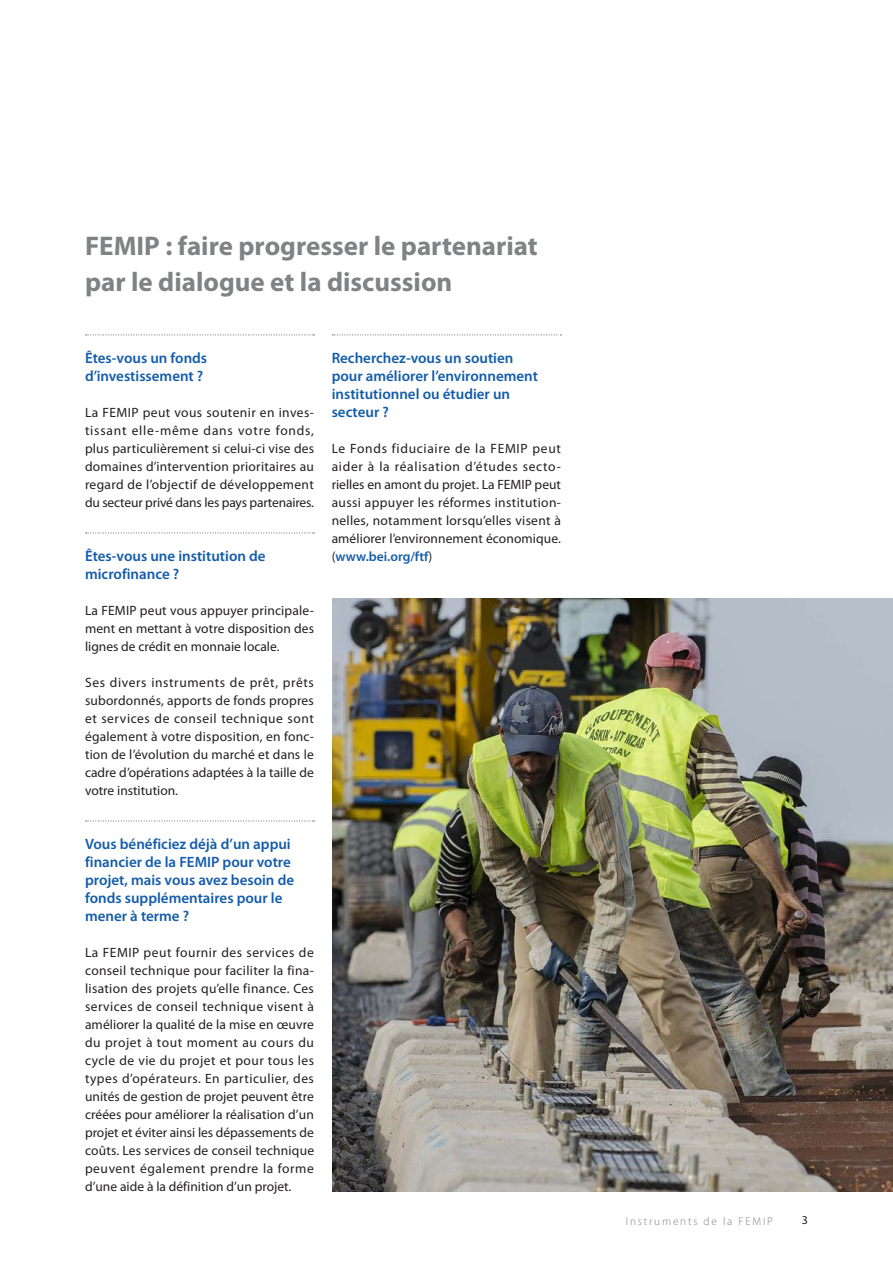
<style>
.page{position:relative;width:893px;height:1263px;background:#fff}
.page>*{position:absolute;margin:0;border:0;box-sizing:border-box;transform-origin:0 0}
.t1{font:700 27px/36px "Myriad Pro";color:#808285}
.t2{font:600 15px/18px "Myriad Pro";color:#135cab}
.t3{font:13.5px/18px "Myriad Pro";color:#231f20;text-align:justify}
.t4{font:12px "Myriad Pro";color:#231f20}
.t5{font:300 11.25px "Myriad Pro";letter-spacing:.16em;color:#808285}
.s1{font-weight:600;color:#135cab}
</style>
<div class="page">
<svg style="left:86px;top:334px;width:228px;height:1px"></svg>
<svg style="left:86px;top:532px;width:228px;height:1px"></svg>
<svg style="left:86px;top:820px;width:228px;height:1px"></svg>
<svg style="left:332px;top:334px;width:229px;height:1px"></svg>
<img style="left:332px;top:598px;width:561px;height:593px">
<h1 class="t1" style="left:85px;top:228px;width:454px">FEMIP : faire progresser le partenariat par le dialogue et la discussion</h1>
<p class="t2" style="left:85px;top:349px;width:124px">Êtes-vous un fonds d’investissement ?</p>
<p class="t3" style="left:85px;top:404px;width:231px">La FEMIP peut vous soutenir en inves&shy;tissant elle-même dans votre fonds, plus particulièrement si celui-ci vise des domaines d’intervention prioritaires au regard de l’objectif de développement du secteur privé dans les pays partenaires.</p>
<p class="t2" style="left:85px;top:547px;width:182px">Êtes-vous une institution de microfinance ?</p>
<p class="t3" style="left:85px;top:602px;width:230px">La FEMIP peut vous appuyer principale&shy;ment en mettant à votre disposition des lignes de crédit en monnaie locale.</p>
<p class="t3" style="left:85px;top:674px;width:230px">Ses divers instruments de prêt, prêts subordonnés, apports de fonds propres et services de conseil technique sont également à votre disposition, en fonc&shy;tion de l’évolution du marché et dans le cadre d’opérations adaptées à la taille de votre institution.</p>
<p class="t2" style="left:85px;top:835px;width:211px">Vous bénéficiez déjà d’un appui financier de la FEMIP pour votre projet, mais vous avez besoin de fonds supplémentaires pour le mener à terme ?</p>
<p class="t3" style="left:85px;top:944px;width:231px">La FEMIP peut fournir des services de conseil technique pour faciliter la fina&shy;lisation des projets qu’elle finance. Ces services de conseil technique visent à améliorer la qualité de la mise en œuvre du projet à tout moment au cours du cycle de vie du projet et pour tous les types d’opérateurs. En particulier, des unités de gestion de projet peuvent être créées pour améliorer la réalisation d’un projet et éviter ainsi les dépassements de coûts. Les services de conseil technique peuvent également prendre la forme d’une aide à la définition d’un projet.</p>
<p class="t2" style="left:332px;top:349px;width:208px">Recherchez-vous un soutien pour améliorer l’environnement institutionnel ou étudier un secteur ?</p>
<p class="t3" style="left:332px;top:440px;width:231px">Le Fonds fiduciaire de la FEMIP peut aider à la réalisation d’études secto&shy;rielles en amont du projet. La FEMIP peut aussi appuyer les réformes institution&shy;nelles, notamment lorsqu’elles visent à améliorer l’environnement économique. (<span class="s1">www.bei.org/ftf</span>)</p>
<p class="t5" style="left:626px;top:1215px;width:149px">Instruments de la FEMIP</p>
<p class="t4" style="left:802px;top:1213px;width:8px">3</p>
</div>
